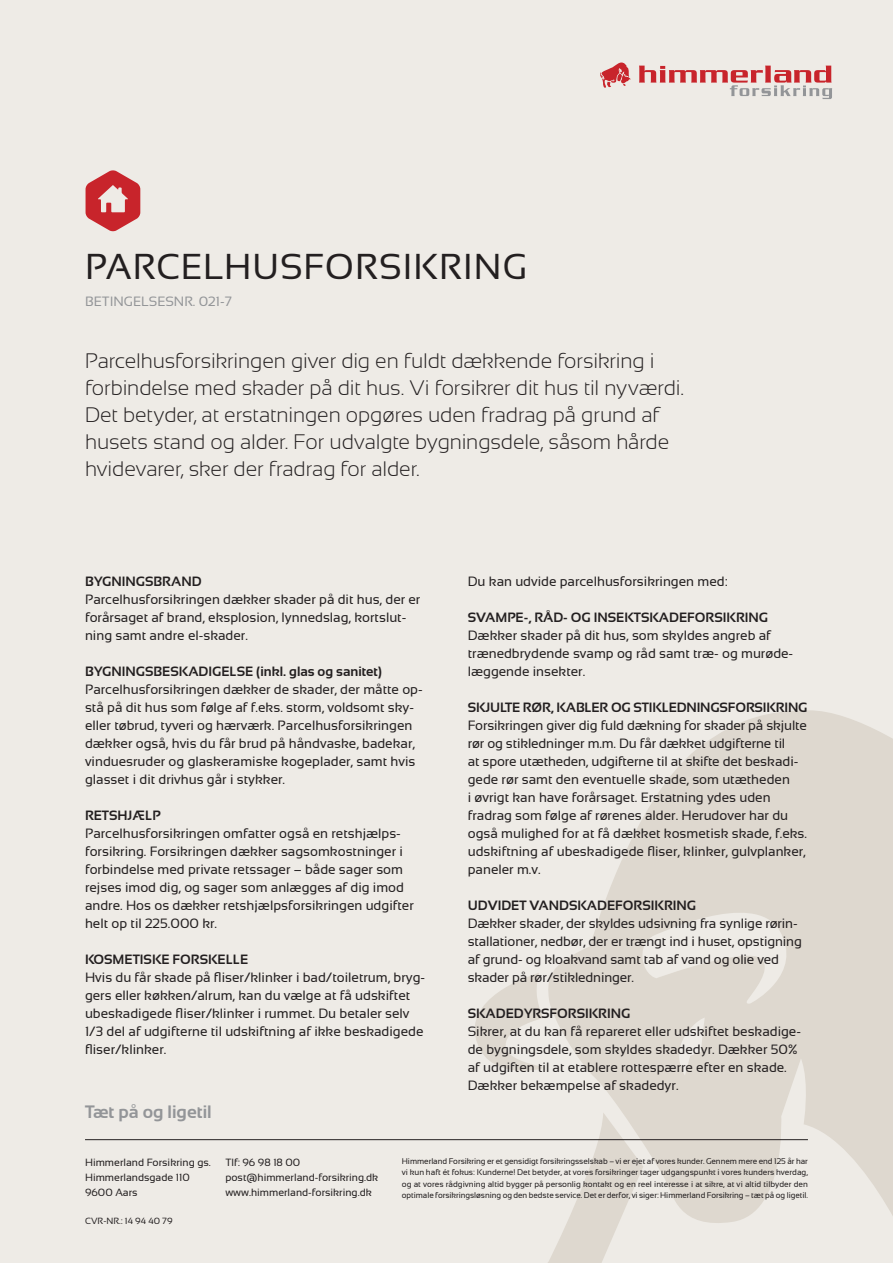
<style>
.page{position:relative;width:893px;height:1263px;background:#eeebe6}
.page>*{position:absolute;margin:0;border:0;box-sizing:border-box;transform-origin:0 0}
.Overskrift{font:36px "Sansation";letter-spacing:.025em;color:#231f20}
.Manchet{font:300 21px/27px "Sansation";letter-spacing:-.005em;color:#231f20}
.t1{font:700 18px "Sansation";color:#939598}
.Brødtekst{font:13.5px/18px "Sansation";color:#231f20}
.Mellemrubrik{font:700 13.5px "Sansation";color:#231f20}
.Mellemrubrik-2{font:13.5px/18px "Sansation";letter-spacing:-.01em;color:#231f20}
.Betingelsesnr{font:13.5px "Sansation";color:#939598}
.t2{font:10.5px "Sansation";color:#231f20}
.t3{font:9px "Sansation";color:#231f20}
.HF_Juridisk_tekst{font:8.25px/11.2px "Sansation";letter-spacing:-.005em;color:#231f20;text-align:justify}
</style>
<div class="page">
<svg style="left:475px;top:973px;width:68px;height:98px"></svg>
<svg style="left:546px;top:710px;width:347px;height:553px;fill:#ded8cf"></svg>
<svg style="left:639px;top:66px;width:193px;height:33px"></svg>
<svg style="left:600px;top:62px;width:31px;height:26px"></svg>
<svg style="left:86px;top:170px;width:54px;height:61px"></svg>
<hr style="left:85px;top:1139px;width:723px;height:1px;background:#231f20">
<p class="Overskrift" style="left:85px;top:247px;width:443px">PARCELHUSFORSIKRING</p>
<p class="Betingelsesnr" style="left:85px;top:294px;width:148px">BETINGELSESNR. 021-7</p>
<p class="Manchet" style="left:85px;top:347px;width:601px">Parcelhusforsikringen giver dig en fuldt dækkende forsikring i forbindelse med skader på dit hus. Vi forsikrer dit hus til nyværdi.<br>Det betyder, at erstatningen opgøres uden fradrag på grund af husets stand og alder. For udvalgte bygningsdele, såsom hårde hvidevarer, sker der fradrag for alder.</p>
<p class="Mellemrubrik" style="left:85px;top:574px;width:118px">BYGNINGSBRAND</p>
<p class="Brødtekst" style="left:85px;top:591px;width:337px">Parcelhusforsikringen dækker skader på dit hus, der er forårsaget af brand, eksplosion, lynnedslag, kortslut&shy;ning samt andre el-skader.</p>
<p class="Mellemrubrik" style="left:85px;top:664px;width:299px">BYGNINGSBESKADIGELSE (inkl. glas og sanitet)</p>
<p class="Brødtekst" style="left:85px;top:681px;width:339px">Parcelhusforsikringen dækker de skader, der måtte op&shy;stå på dit hus som følge af f.eks. storm, voldsomt sky&shy;eller tøbrud, tyveri og hærværk. Parcelhusforsikringen dækker også, hvis du får brud på håndvaske, badekar, vinduesruder og glaskeramiske kogeplader, samt hvis glasset i dit drivhus går i stykker.</p>
<p class="Mellemrubrik" style="left:85px;top:808px;width:77px">RETSHJÆLP</p>
<p class="Brødtekst" style="left:85px;top:825px;width:330px">Parcelhusforsikringen omfatter også en retshjælps&shy;forsikring. Forsikringen dækker sagsomkostninger i forbindelse med private retssager – både sager som rejses imod dig, og sager som anlægges af dig imod andre. Hos os dækker retshjælpsforsikringen udgifter helt op til 225.000 kr.</p>
<p class="Mellemrubrik" style="left:85px;top:952px;width:165px">KOSMETISKE FORSKELLE</p>
<p class="Brødtekst" style="left:85px;top:969px;width:342px">Hvis du får skade på fliser/klinker i bad/toiletrum, bryg&shy;gers eller køkken/alrum, kan du vælge at få udskiftet ubeskadigede fliser/klinker i rummet. Du betaler selv 1/3 del af udgifterne til udskiftning af ikke beskadigede fliser/klinker.</p>
<p class="t1" style="left:85px;top:1101px;width:128px">Tæt på og ligetil</p>
<p class="Brødtekst" style="left:468px;top:573px;width:261px">Du kan udvide parcelhusforsikringen med:</p>
<p class="Mellemrubrik" style="left:468px;top:610px;width:302px">SVAMPE-, RÅD- OG INSEKTSKADEFORSIKRING</p>
<p class="Brødtekst" style="left:468px;top:627px;width:327px">Dækker skader på dit hus, som skyldes angreb af trænedbrydende svamp og råd samt træ- og murøde&shy;læggende insekter.</p>
<p class="Mellemrubrik" style="left:468px;top:700px;width:341px">SKJULTE RØR, KABLER OG STIKLEDNINGSFORSIKRING</p>
<p class="Brødtekst" style="left:468px;top:717px;width:341px">Forsikringen giver dig fuld dækning for skader på skjulte rør og stikledninger m.m. Du får dækket udgifterne til<br>at spore utætheden, udgifterne til at skifte det beskadi&shy;gede rør samt den eventuelle skade, som utætheden<br>i øvrigt kan have forårsaget. Erstatning ydes uden fradrag som følge af rørenes alder. Herudover har du også mulighed for at få dækket kosmetisk skade, f.eks. udskiftning af ubeskadigede fliser, klinker, gulvplanker, paneler m.v.</p>
<p class="Mellemrubrik" style="left:468px;top:898px;width:230px">UDVIDET VANDSKADEFORSIKRING</p>
<p class="Mellemrubrik-2" style="left:468px;top:915px;width:336px">Dækker skader, der skyldes udsivning fra synlige rørin&shy;stallationer, nedbør, der er trængt ind i huset, opstigning af grund- og kloakvand samt tab af vand og olie ved skader på rør/stikledninger.</p>
<p class="Mellemrubrik" style="left:468px;top:1006px;width:164px">SKADEDYRSFORSIKRING</p>
<p class="Brødtekst" style="left:468px;top:1023px;width:335px">Sikrer, at du kan få repareret eller udskiftet beskadige&shy;de bygningsdele, som skyldes skadedyr. Dækker 50% af udgiften til at etablere rottespærre efter en skade.</p>
<p class="Brødtekst" style="left:468px;top:1077px;width:212px">Dækker bekæmpelse af skadedyr.</p>
<p class="t2" style="left:85px;top:1157px;width:127px">Himmerland Forsikring gs.</p>
<p class="t2" style="left:85px;top:1172px;width:106px">Himmerlandsgade 110</p>
<p class="t2" style="left:85px;top:1187px;width:54px">9600 Aars</p>
<p class="t3" style="left:85px;top:1216px;width:89px">CVR-NR.: 14 94 40 79</p>
<p class="t2" style="left:225px;top:1157px;width:77px">Tlf: 96 98 18 00</p>
<p class="t2" style="left:225px;top:1172px;width:154px">post@himmerland-forsikring.dk</p>
<p class="t2" style="left:225px;top:1187px;width:148px">www.himmerland-forsikring.dk</p>
<p class="HF_Juridisk_tekst" style="left:402px;top:1156px;width:408px">Himmerland Forsikring er et gensidigt forsikringsselskab – vi er ejet af vores kunder. Gennem mere end 125 år har vi kun haft ét fokus: Kunderne! Det betyder, at vores forsikringer tager udgangspunkt i vores kunders hverdag, og at vores rådgivning altid bygger på personlig kontakt og en reel interesse i at sikre, at vi altid tilbyder den optimale forsikringsløsning og den bedste service. Det er derfor, vi siger: Himmerland Forsikring – tæt på og ligetil.</p>
</div>
